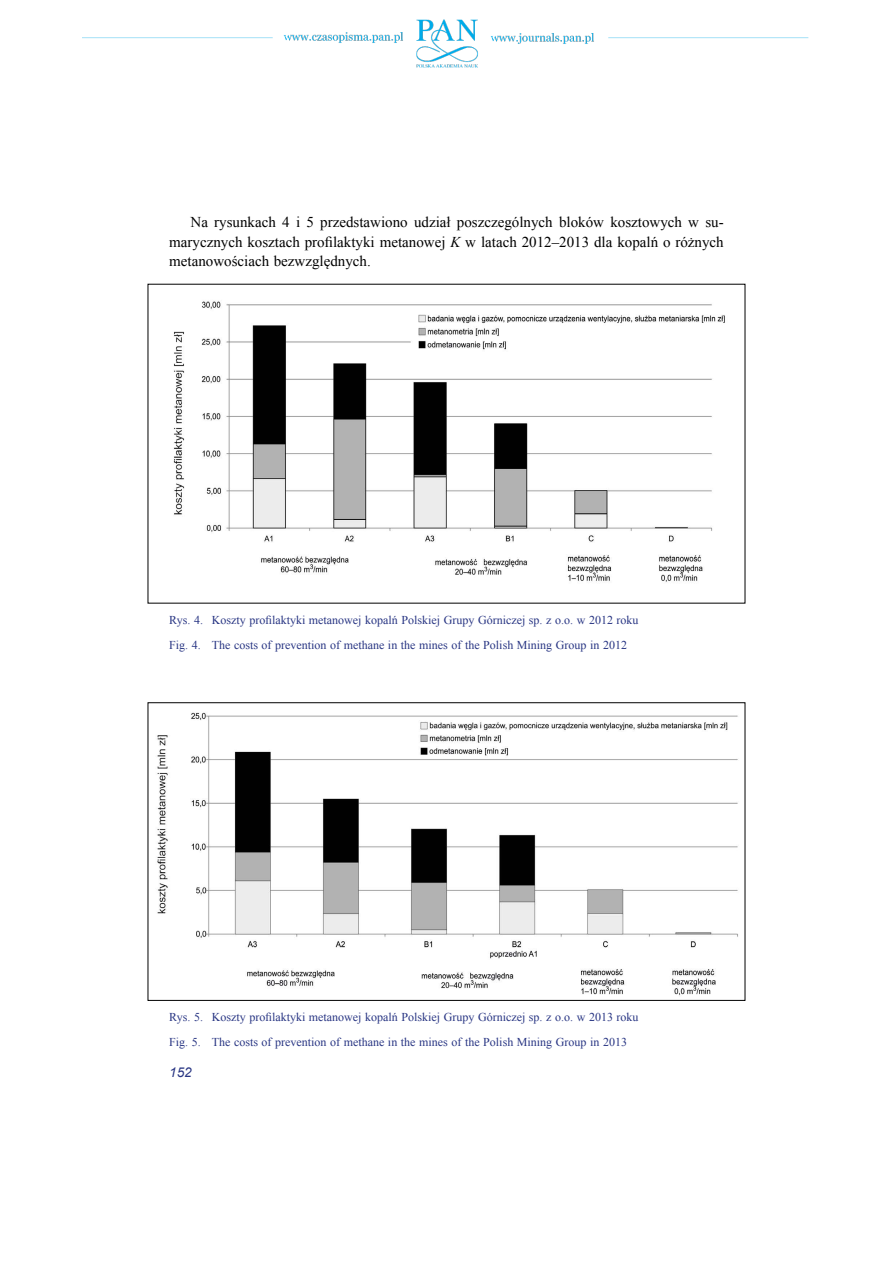
<style>
.page{position:relative;width:893px;height:1263px;background:#fff}
.page>*{position:absolute;margin:0;border:0;box-sizing:border-box;transform-origin:0 0}
.t1{font:15px/19.5px "Times New Roman";color:#000;text-align:justify}
.t2{font:italic 13.5px "Arial";color:#283583}
.t3{font:12px/25px "Times New Roman";color:#283583}
.s1{font-style:italic}
</style>
<div class="page">
<img style="left:82px;top:19px;width:727px;height:49px">
<img style="left:173px;top:301px;width:552px;height:281px">
<img style="left:157px;top:712px;width:581px;height:284px">
<p class="t1" style="left:169px;top:212px;width:556px;text-indent:21px">Na rysunkach 4 i 5 przedstawiono udział poszczególnych bloków kosztowych w su&shy;marycznych kosztach profilaktyki metanowej <span class="s1">K</span> w latach 2012–2013 dla kopalń o różnych metanowościach bezwzględnych.</p>
<p class="t3" style="left:169px;top:607px;width:471px">Rys. 4. Koszty profilaktyki metanowej kopalń Polskiej Grupy Górniczej sp. z o.o. w 2012 roku<br>Fig. 4. The costs of prevention of methane in the mines of the Polish Mining Group in 2012</p>
<p class="t3" style="left:169px;top:1005px;width:471px">Rys. 5. Koszty profilaktyki metanowej kopalń Polskiej Grupy Górniczej sp. z o.o. w 2013 roku<br>Fig. 5. The costs of prevention of methane in the mines of the Polish Mining Group in 2013</p>
<p class="t2" style="left:169px;top:1064px;width:24px">152</p>
</div>
